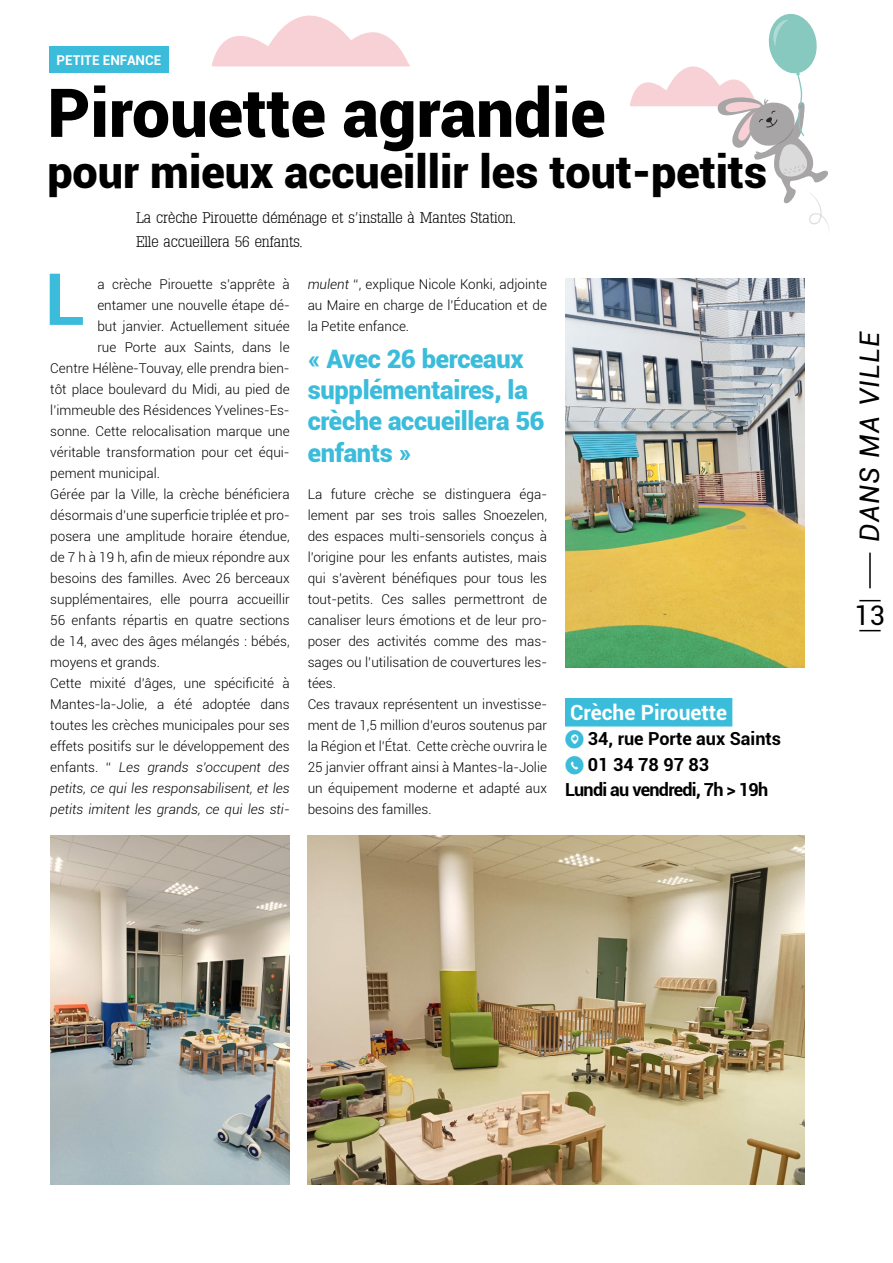
<style>
.page{position:relative;width:893px;height:1263px;background:#fff}
.page>*{position:absolute;margin:0;border:0;box-sizing:border-box;transform-origin:0 0}
.t1{font:700 72px "Roboto";color:#3bbcdb}
.t2{font:900 67.5px "Roboto";color:#000}
.t3{font:900 45px "Roboto";color:#000}
.t4{font:italic 27px "Roboto";letter-spacing:.05em;color:#000}
.t5{font:27px "Roboto";color:#000}
.t6{font:900 25.5px/31.5px "Roboto";letter-spacing:-.01em;color:#3bbcdb}
.t7{font:700 21px "Roboto";color:#fff}
.t8{font:700 18px/25.5px "Roboto";color:#000}
.t9{font:300 15px/24px "Typo Slabserif";color:#000}
.t10{font:300 13.5px/21px "Roboto";color:#000;text-align:justify}
.t11{font:italic 300 13.5px "Roboto";color:#000}
.t12{font:700 13.5px "Roboto";color:#fff}
.s1{font-style:normal}
.s2{font-style:italic}
.s3{font-family:"Social Media Circled";font-weight:400;color:#3bbcdb}
</style>
<div class="page">
<svg style="left:859px;top:630px;width:22px;height:1px"></svg>
<svg style="left:859px;top:600px;width:22px;height:1px"></svg>
<hr style="left:869px;top:553px;width:2px;height:35px;background:#000">
<div style="left:565px;top:698px;width:167px;height:28px;background:#3bbcdb"></div>
<div style="left:49px;top:46px;width:120px;height:27px;background:#3bbcdb"></div>
<svg style="left:630px;top:13px;width:199px;height:216px"></svg>
<svg style="left:212px;top:15px;width:198px;height:51px"></svg>
<img style="left:50px;top:836px;width:240px;height:348px">
<img style="left:565px;top:279px;width:239px;height:389px">
<img style="left:308px;top:836px;width:496px;height:348px">
<p class="t12" style="left:57px;top:50px;width:106px">PETITE ENFANCE</p>
<h2 class="t2" style="left:47px;top:65px;width:560px">Pirouette agrandie</h2>
<h3 class="t3" style="left:47px;top:140px;width:721px">pour mieux accueillir les tout-petits</h3>
<p class="t9" style="left:136px;top:206px;width:382px">La crèche Pirouette déménage et s’installe à Mantes Station.<br>Elle accueillera 56 enfants.</p>
<h1 class="t1" style="left:45px;top:248px;width:42px">L</h1>
<p class="t10" style="left:97px;top:273px;width:194px">a crèche Pirouette s’apprête à</p>
<p class="t10" style="left:97px;top:294px;width:194px">entamer une nouvelle étape dé-</p>
<p class="t10" style="left:97px;top:315px;width:194px">but janvier. Actuellement située</p>
<p class="t10" style="left:97px;top:336px;width:194px">rue Porte aux Saints, dans le</p>
<p class="t10" style="left:50px;top:357px;width:241px">Centre Hélène-Touvay, elle prendra bien-</p>
<p class="t10" style="left:50px;top:378px;width:241px">tôt place boulevard du Midi, au pied de</p>
<p class="t10" style="left:50px;top:399px;width:241px">l’immeuble des Résidences Yvelines-Es-</p>
<p class="t10" style="left:50px;top:420px;width:241px">sonne. Cette relocalisation marque une</p>
<p class="t10" style="left:50px;top:441px;width:241px">véritable transformation pour cet équi-</p>
<p class="t10" style="left:50px;top:462px;width:111px">pement municipal.</p>
<p class="t10" style="left:50px;top:483px;width:241px">Gérée par la Ville, la crèche bénéficiera</p>
<p class="t10" style="left:50px;top:504px;width:241px">désormais d’une superficie triplée et pro-</p>
<p class="t10" style="left:50px;top:525px;width:241px">posera une amplitude horaire étendue,</p>
<p class="t10" style="left:50px;top:546px;width:241px">de 7 h à 19 h, afin de mieux répondre aux</p>
<p class="t10" style="left:50px;top:567px;width:241px">besoins des familles. Avec 26 berceaux</p>
<p class="t10" style="left:50px;top:588px;width:241px">supplémentaires, elle pourra accueillir</p>
<p class="t10" style="left:50px;top:609px;width:241px">56 enfants répartis en quatre sections</p>
<p class="t10" style="left:50px;top:630px;width:241px">de 14, avec des âges mélangés : bébés,</p>
<p class="t10" style="left:50px;top:651px;width:111px">moyens et grands.</p>
<p class="t10" style="left:50px;top:672px;width:241px">Cette mixité d’âges, une spécificité à</p>
<p class="t10" style="left:50px;top:693px;width:241px">Mantes-la-Jolie, a été adoptée dans</p>
<p class="t10" style="left:50px;top:714px;width:241px">toutes les crèches municipales pour ses</p>
<p class="t10" style="left:50px;top:735px;width:241px">effets positifs sur le développement des</p>
<p class="t11" style="left:50px;top:758px;width:241px"><span class="s1">enfants. ‘‘</span> Les grands s’occupent des</p>
<p class="t11" style="left:50px;top:779px;width:241px">petits, ce qui les responsabilisent, et les</p>
<p class="t11" style="left:50px;top:800px;width:241px">petits imitent les grands, ce qui les sti-</p>
<p class="t10" style="left:308px;top:273px;width:241px"><span class="s2">mulent</span> ‘‘, explique Nicole Konki, adjointe au Maire en charge de l’Éducation et de la Petite enfance.</p>
<h3 class="t6" style="left:308px;top:342px;width:238px">« Avec 26 berceaux supplémentaires, la crèche accueillera 56 enfants »</h3>
<p class="t10" style="left:308px;top:483px;width:241px;text-align:left">La future crèche se distinguera éga&shy;lement par ses trois salles Snoezelen, des espaces multi-sensoriels conçus à l’origine pour les enfants autistes, mais qui s’avèrent bénéfiques pour tous les tout-petits. Ces salles permettront de canaliser leurs émotions et de leur pro&shy;poser des activités comme des mas&shy;sages ou l’utilisation de couvertures les&shy;tées.<br>Ces travaux représentent un investisse&shy;ment de 1,5 million d’euros soutenus par la Région et l’État. Cette crèche ouvrira le 25 janvier offrant ainsi à Mantes-la-Jolie un équipement moderne et adapté aux besoins des familles.</p>
<h3 class="t7" style="left:570px;top:697px;width:158px">Crèche Pirouette</h3>
<h3 class="t8" style="left:565px;top:725px;width:218px"><span class="s3">o</span> 34, rue Porte aux Saints <span class="s3">m</span> 01 34 78 97 83<br>Lundi au vendredi, 7h &gt; 19h</h3>
<h3 class="t4" style="left:850px;top:542px;width:213px;rotate:-90deg">DANS MA VILLE</h3>
<h3 class="t5" style="left:854px;top:597px;width:32px">13</h3>
</div>
